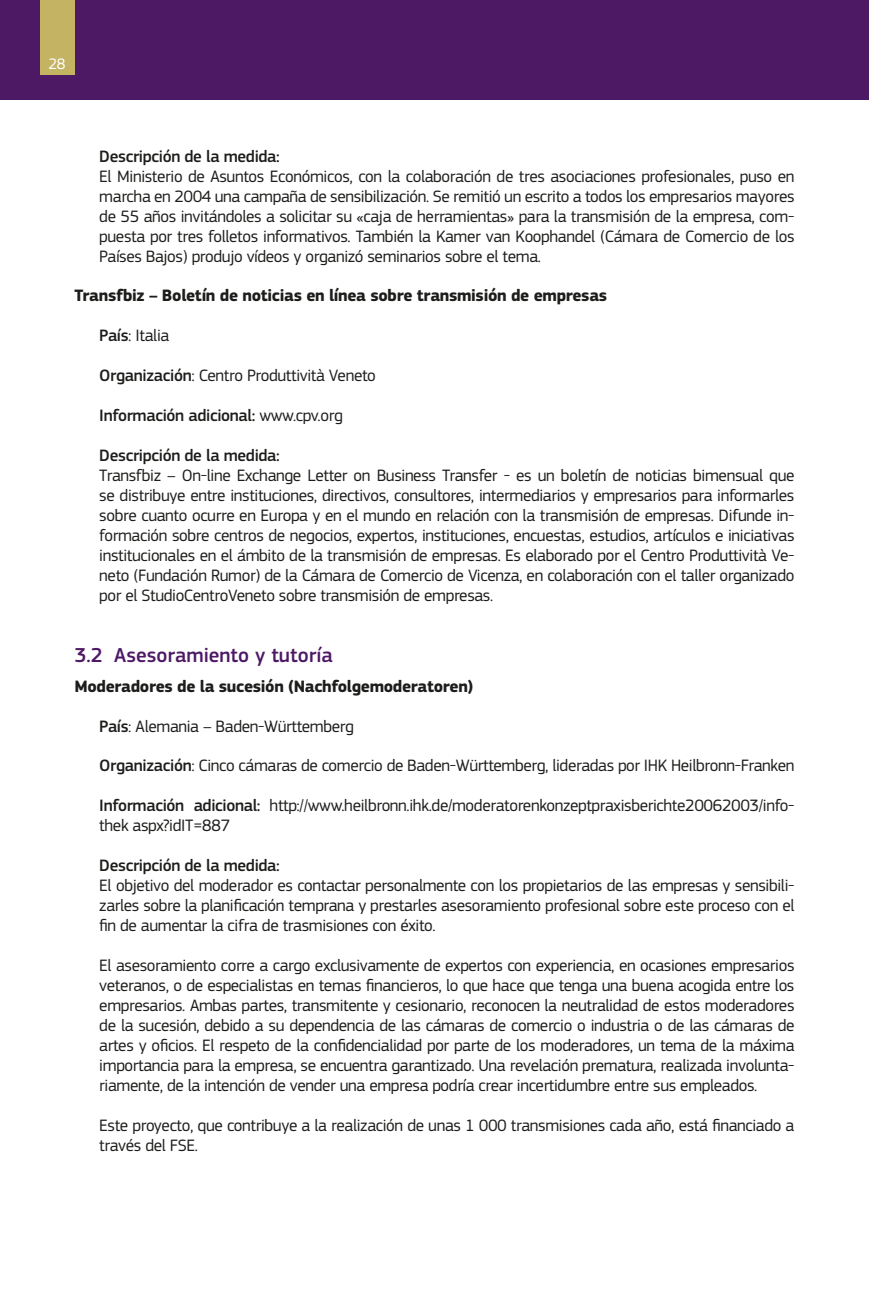
<style>
.page{position:relative;width:869px;height:1290px;background:#fff}
.page>*{position:absolute;margin:0;border:0;box-sizing:border-box;transform-origin:0 0}
.t1{font:500 21px "EC Square Sans Pro";color:#4d1965}
.t2{font:17.15px/19.9px "EC Square Sans Pro";letter-spacing:-.02em;color:#1d1d1b;text-align:justify}
.t3{font:700 17.15px "EC Square Sans Pro";letter-spacing:-.02em;color:#1d1d1b}
.t4{font:500 17.15px "EC Square Sans Pro";letter-spacing:-.02em;color:#1d1d1b}
.t5{font:15.75px "EC Square Sans Pro";color:#fff}
.s1{font-weight:500}
.s2{font-weight:400}
</style>
<div class="page">
<div style="left:0;top:0;width:868px;height:99px;background:#4d1965"></div>
<div style="left:40px;top:0;width:34px;height:74px;background:#c3b363"></div>
<p class="t5" style="left:48px;top:55px;width:19px">28</p>
<p class="t4" style="left:99px;top:146px;width:182px">Descripción de la medida:</p>
<p class="t2" style="left:99px;top:166px;width:696px">El Ministerio de Asuntos Económicos, con la colaboración de tres asociaciones profesionales, puso en marcha en 2004 una campaña de sensibilización. Se remitió un escrito a todos los empresarios mayores de 55 años invitándoles a solicitar su «caja de herramientas» para la transmisión de la empresa, com&shy;puesta por tres folletos informativos. También la Kamer van Koophandel (Cámara de Comercio de los Países Bajos) produjo vídeos y organizó seminarios sobre el tema.</p>
<p class="t3" style="left:74px;top:286px;width:534px">Transfbiz – Boletín de noticias en línea sobre transmisión de empresas</p>
<p class="t2" style="left:99px;top:326px;width:71px"><span class="s1">País</span>: Italia</p>
<p class="t2" style="left:99px;top:366px;width:278px"><span class="s1">Organización</span>: Centro Produttività Veneto</p>
<p class="t4" style="left:99px;top:406px;width:245px">Información adicional: <span class="s2">www.cpv.org</span></p>
<p class="t4" style="left:99px;top:445px;width:182px">Descripción de la medida:</p>
<p class="t2" style="left:99px;top:466px;width:696px">Transfbiz – On-line Exchange Letter on Business Transfer - es un boletín de noticias bimensual que se distribuye entre instituciones, directivos, consultores, intermediarios y empresarios para informarles sobre cuanto ocurre en Europa y en el mundo en relación con la transmisión de empresas. Difunde in&shy;formación sobre centros de negocios, expertos, instituciones, encuestas, estudios, artículos e iniciativas institucionales en el ámbito de la transmisión de empresas. Es elaborado por el Centro Produttività Ve&shy;neto (Fundación Rumor) de la Cámara de Comercio de Vicenza, en colaboración con el taller organizado por el StudioCentroVeneto sobre transmisión de empresas.</p>
<p class="t1" style="left:74px;top:642px;width:260px">3.2 Asesoramiento y tutoría</p>
<p class="t3" style="left:74px;top:676px;width:400px">Moderadores de la sucesión (Nachfolgemoderatoren)</p>
<p class="t2" style="left:99px;top:716px;width:256px"><span class="s1">País</span>: Alemania – Baden-Württemberg</p>
<p class="t2" style="left:99px;top:756px;width:696px"><span class="s1">Organización</span>: Cinco cámaras de comercio de Baden-Württemberg, lideradas por IHK Heilbronn-Franken</p>
<p class="t2" style="left:99px;top:796px;width:696px"><span class="s1">Información adicional:</span> http://www.heilbronn.ihk.de/moderatorenkonzeptpraxisberichte20062003/info&shy;thek aspx?idIT=887</p>
<p class="t4" style="left:99px;top:855px;width:182px">Descripción de la medida:</p>
<p class="t2" style="left:99px;top:876px;width:696px">El objetivo del moderador es contactar personalmente con los propietarios de las empresas y sensibili&shy;zarles sobre la planificación temprana y prestarles asesoramiento profesional sobre este proceso con el fin de aumentar la cifra de trasmisiones con éxito.</p>
<p class="t2" style="left:99px;top:955px;width:696px">El asesoramiento corre a cargo exclusivamente de expertos con experiencia, en ocasiones empresarios veteranos, o de especialistas en temas financieros, lo que hace que tenga una buena acogida entre los empresarios. Ambas partes, transmitente y cesionario, reconocen la neutralidad de estos moderadores de la sucesión, debido a su dependencia de las cámaras de comercio o industria o de las cámaras de artes y oficios. El respeto de la confidencialidad por parte de los moderadores, un tema de la máxima importancia para la empresa, se encuentra garantizado. Una revelación prematura, realizada involunta&shy;riamente, de la intención de vender una empresa podría crear incertidumbre entre sus empleados.</p>
<p class="t2" style="left:99px;top:1115px;width:696px">Este proyecto, que contribuye a la realización de unas 1 000 transmisiones cada año, está financiado a través del FSE.</p>
</div>
